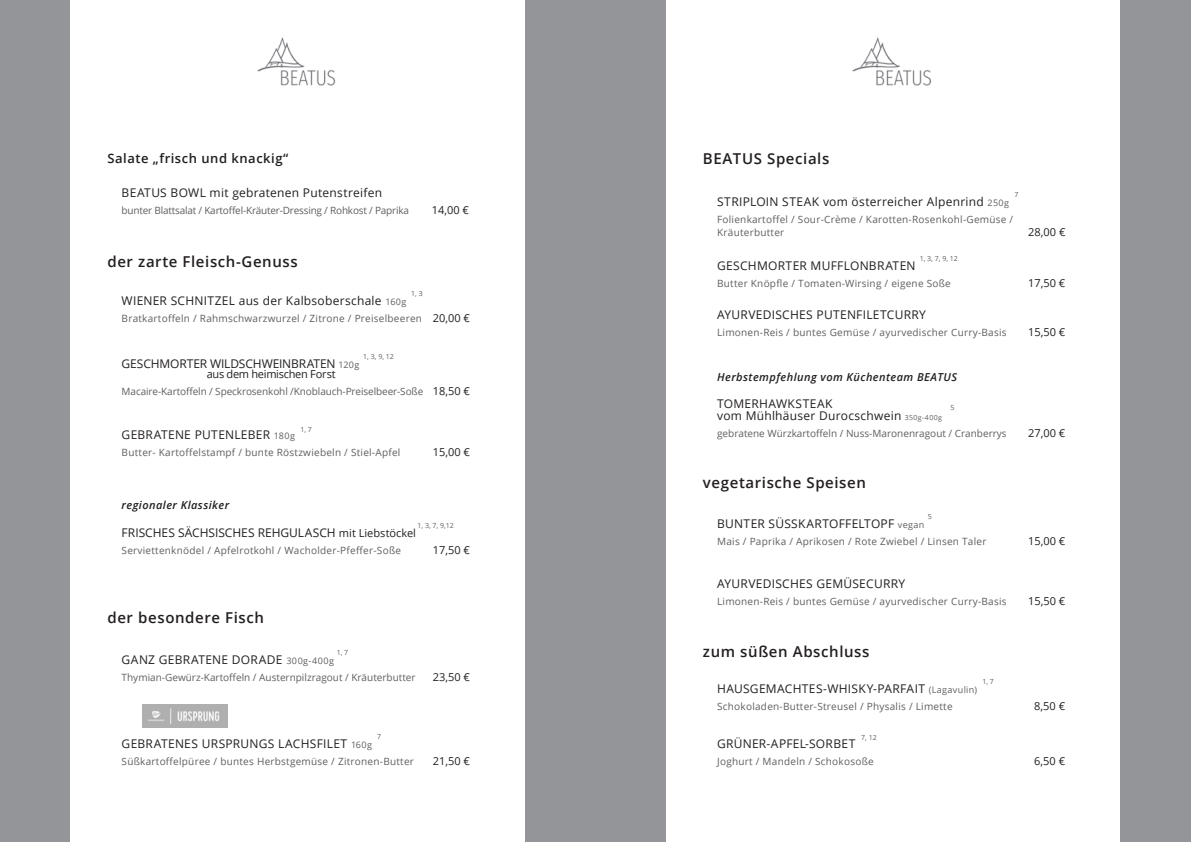
<style>
.page{position:relative;width:1191px;height:842px;background:#fff}
.page>*{position:absolute;margin:0;border:0;box-sizing:border-box;transform-origin:0 0}
.t1{font:600 15px "Open Sans";letter-spacing:.04em;color:#231f20}
.t2{font:600 13px "Open Sans";letter-spacing:.04em;color:#231f20}
.t3{font:12px/12px "Open Sans";letter-spacing:.02em;color:#231f20}
.t4{font:12px "Open Sans";color:#231f20}
.t5{font:12px "Open Sans";letter-spacing:-.01em;color:#231f20}
.t6{font:11px "Open Sans";color:#231f20}
.t7{font:italic 600 11px "Open Sans";letter-spacing:.04em;color:#231f20}
.t8{font:11px "Open Sans";letter-spacing:-.025em;color:#231f20}
.t9{font:10px/13px "Open Sans";letter-spacing:.025em;color:#5f5f62}
.t10{font:10px "Open Sans";color:#5f5f62}
.t11{font:10px "Open Sans";letter-spacing:-.01em;color:#5f5f62}
.t12{font:10px "Open Sans";letter-spacing:-.02em;color:#5f5f62}
.t13{font:7px "Open Sans";color:#5f5f62}
.s1{font-size:9px;color:#5f5f62}
.s2{font-size:11px;color:#231f20}
.s3{font-size:11px}
.s4{font-size:7px;color:#5f5f62}
</style>
<div class="page">
<img style="left:257px;top:37px;width:79px;height:48px">
<img style="left:852px;top:37px;width:80px;height:48px">
<img style="left:143px;top:705px;width:85px;height:23px">
<div style="left:0;top:0;width:69px;height:842px;background:#939598"></div>
<div style="left:524px;top:0;width:71px;height:842px;background:#939598"></div>
<div style="left:595px;top:0;width:71px;height:842px;background:#939598"></div>
<div style="left:1120px;top:0;width:71px;height:842px;background:#939598"></div>
<h2 class="t2" style="left:107px;top:149px;width:182px">Salate „frisch und knackig“</h2>
<p class="t3" style="left:122px;top:186px;width:262px">BEATUS BOWL mit gebratenen Putenstreifen</p>
<p class="t12" style="left:122px;top:203px;width:289px">bunter Blattsalat / Kartoffel-Kräuter-Dressing / Rohkost / Paprika</p>
<p class="t6" style="left:432px;top:202px;width:39px">14,00 €</p>
<h1 class="t1" style="left:107px;top:251px;width:192px">der zarte Fleisch-Genuss</h1>
<p class="t13" style="left:411px;top:289px;width:13px">1, 3</p>
<p class="t3" style="left:122px;top:295px;width:286px">WIENER SCHNITZEL aus der Kalbsoberschale <span class="s1">160g</span></p>
<p class="t9" style="left:122px;top:312px;width:350px">Bratkartoffeln / Rahmschwarzwurzel / Zitrone / Preiselbeeren <span class="s2">20,00 €</span></p>
<p class="t13" style="left:363px;top:352px;width:32px">1, 3, 9, 12</p>
<p class="t5" style="left:122px;top:355px;width:239px">GESCHMORTER WILDSCHWEINBRATEN <span class="s1">120g</span></p>
<p class="t8" style="left:207px;top:367px;width:131px">aus dem heimischen Forst</p>
<p class="t11" style="left:122px;top:385px;width:350px">Macaire-Kartoffeln / Speckrosenkohl /Knoblauch-Preiselbeer-Soße <span class="s2">18,50 €</span></p>
<p class="t13" style="left:300px;top:424px;width:13px">1, 7</p>
<p class="t3" style="left:122px;top:429px;width:175px">GEBRATENE PUTENLEBER <span class="s1">180g</span></p>
<p class="t9" style="left:122px;top:446px;width:280px">Butter- Kartoffelstampf / bunte Röstzwiebeln / Stiel-Apfel</p>
<p class="t6" style="left:433px;top:445px;width:39px">15,00 €</p>
<p class="t7" style="left:122px;top:497px;width:109px">regionaler Klassiker</p>
<p class="t13" style="left:417px;top:520px;width:38px">1, 3, 7, 9,12</p>
<p class="t4" style="left:122px;top:524px;width:296px">FRISCHES SÄCHSISCHES REHGULASCH <span class="s3">mit Liebstöckel</span></p>
<p class="t9" style="left:122px;top:544px;width:281px">Serviettenknödel / Apfelrotkohl / Wacholder-Pfeffer-Soße</p>
<p class="t6" style="left:433px;top:542px;width:39px">17,50 €</p>
<h1 class="t1" style="left:107px;top:607px;width:158px">der besondere Fisch</h1>
<p class="t13" style="left:337px;top:648px;width:13px">1, 7</p>
<p class="t3" style="left:122px;top:654px;width:214px">GANZ GEBRATENE DORADE <span class="s1">300g-400g</span></p>
<p class="t10" style="left:122px;top:671px;width:295px">Thymian-Gewürz-Kartoffeln / Austernpilzragout / Kräuterbutter</p>
<p class="t6" style="left:433px;top:670px;width:39px">23,50 €</p>
<p class="t13" style="left:377px;top:731px;width:6px">7</p>
<p class="t3" style="left:122px;top:737px;width:252px">GEBRATENES URSPRUNGS LACHSFILET <span class="s1">160g</span></p>
<p class="t9" style="left:122px;top:755px;width:294px">Süßkartoffelpüree / buntes Herbstgemüse / Zitronen-Butter</p>
<p class="t6" style="left:433px;top:753px;width:39px">21,50 €</p>
<h1 class="t1" style="left:703px;top:148px;width:128px">BEATUS Specials</h1>
<p class="t13" style="left:1014px;top:189px;width:6px">7</p>
<p class="t3" style="left:717px;top:195px;width:293px">STRIPLOIN STEAK vom österreicher Alpenrind <span class="s1">250g</span></p>
<p class="t9" style="left:717px;top:213px;width:298px">Folienkartoffel / Sour-Crème / Karotten-Rosenkohl-Gemüse /<br>Kräuterbutter</p>
<p class="t6" style="left:1028px;top:224px;width:39px">28,00 €</p>
<p class="t13" style="left:919px;top:254px;width:40px">1, 3, 7, 9, 12</p>
<p class="t3" style="left:717px;top:260px;width:26px">GEschmorter</p>
<p class="t3" style="left:810px;top:260px;width:106px">MUFFLONBRATEN</p>
<p class="t9" style="left:717px;top:277px;width:235px">Butter Knöpfle / Tomaten-Wirsing / eigene Soße</p>
<p class="t6" style="left:1028px;top:276px;width:39px">17,50 €</p>
<p class="t3" style="left:717px;top:308px;width:47px">ayurvedisches</p>
<p class="t3" style="left:816px;top:308px;width:16px">Putenfiletcurr</p>
<p class="t3" style="left:919px;top:308px;width:8px">y</p>
<p class="t9" style="left:717px;top:326px;width:291px">Limonen-Reis / buntes Gemüse / ayurvedischer Curry-Basis</p>
<p class="t6" style="left:1028px;top:325px;width:39px">15,50 €</p>
<p class="t7" style="left:717px;top:369px;width:241px">Herbstempfehlung vom Küchenteam BEATUS</p>
<p class="t3" style="left:717px;top:397px;width:226px">TOMERHAWKSTEAK<br>vom Mühlhäuser Durocschwein <span class="s4">350g-400g</span></p>
<p class="t10" style="left:717px;top:426px;width:291px">gebratene Würzkartoffeln / Nuss-Maronenragout / Cranberrys</p>
<p class="t6" style="left:1028px;top:425px;width:39px">27,00 €</p>
<p class="t13" style="left:950px;top:403px;width:6px">5</p>
<h1 class="t1" style="left:703px;top:472px;width:164px">vegetarische Speisen</h1>
<p class="t13" style="left:928px;top:512px;width:6px">5</p>
<p class="t3" style="left:717px;top:517px;width:208px">BUNTER SÜSSKARTOFFELTOPF <span class="s1">vegan</span></p>
<p class="t9" style="left:717px;top:535px;width:271px">Mais / Paprika / Aprikosen / Rote Zwiebel / Linsen Taler</p>
<p class="t6" style="left:1028px;top:534px;width:39px">15,00 €</p>
<p class="t3" style="left:717px;top:577px;width:47px">ayurvedisches</p>
<p class="t3" style="left:816px;top:577px;width:10px">gemüsecurr</p>
<p class="t3" style="left:898px;top:577px;width:8px">y</p>
<p class="t9" style="left:717px;top:594px;width:291px">Limonen-Reis / buntes Gemüse / ayurvedischer Curry-Basis</p>
<p class="t6" style="left:1028px;top:593px;width:39px">15,50 €</p>
<h1 class="t1" style="left:703px;top:641px;width:168px">zum süßen Abschluss</h1>
<p class="t13" style="left:982px;top:677px;width:13px">1, 7</p>
<p class="t3" style="left:717px;top:683px;width:261px">HAUSGEMACHTES-WHISKY-PARFAIT <span class="s1">(Lagavulin)</span></p>
<p class="t9" style="left:717px;top:700px;width:237px">Schokoladen-Butter-Streusel / Physalis / Limette</p>
<p class="t6" style="left:1034px;top:699px;width:32px">8,50 €</p>
<p class="t3" style="left:717px;top:737px;width:140px">GRÜNER-APFEL-SORBET</p>
<p class="t9" style="left:717px;top:754px;width:158px">Joghurt / Mandeln / Schokosoße</p>
<p class="t6" style="left:1034px;top:753px;width:32px">6,50 €</p>
<p class="t13" style="left:861px;top:732px;width:17px">7, 12</p>
</div>
